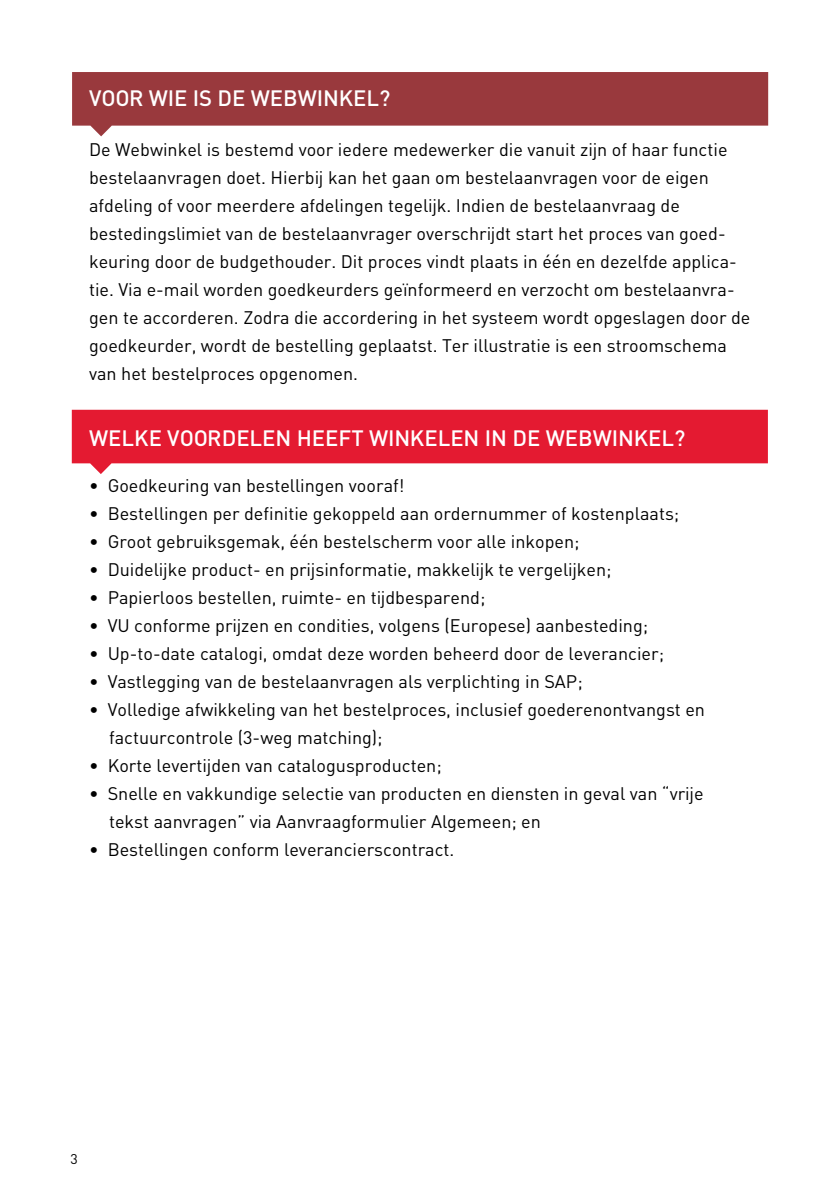
<style>
.page{position:relative;width:840px;height:1191px;background:#fff}
.page>*{position:absolute;margin:0;border:0;box-sizing:border-box;transform-origin:0 0}
.t1{font:500 22px "DIN Pro";color:#fff}
.t2{font:18px/28px "DIN Pro";color:#000}
.t3{font:14px "DIN Pro";color:#000}
</style>
<div class="page">
<svg style="left:72px;top:72px;width:695px;height:64px;fill:#99393d"></svg>
<svg style="left:72px;top:410px;width:695px;height:64px;fill:#e41a31"></svg>
<p class="t1" style="left:89px;top:80px;width:303px">VOOR WIE IS DE WEBWINKEL?</p>
<p class="t2" style="left:89px;top:134px;width:662px">De Webwinkel is bestemd voor iedere medewerker die vanuit zijn of haar functie bestelaanvragen doet. Hierbij kan het gaan om bestelaanvragen voor de eigen afdeling of voor meerdere afdelingen tegelijk. Indien de bestelaanvraag de bestedingslimiet van de bestelaanvrager overschrijdt start het proces van goed&shy;keuring door de budgethouder. Dit proces vindt plaats in één en dezelfde applica&shy;tie. Via e-mail worden goedkeurders geïnformeerd en verzocht om bestelaanvra&shy;gen te accorderen. Zodra die accordering in het systeem wordt opgeslagen door de goedkeurder, wordt de bestelling geplaatst. Ter illustratie is een stroomschema van het bestelproces opgenomen.</p>
<p class="t1" style="left:89px;top:420px;width:597px">WELKE VOORDELEN HEEFT WINKELEN IN DE WEBWINKEL?</p>
<p class="t2" style="left:89px;top:470px;width:317px">• Goedkeuring van bestellingen vooraf!</p>
<p class="t2" style="left:89px;top:498px;width:591px">• Bestellingen per definitie gekoppeld aan ordernummer of kostenplaats;</p>
<p class="t2" style="left:89px;top:526px;width:492px">• Groot gebruiksgemak, één bestelscherm voor alle inkopen;</p>
<p class="t2" style="left:89px;top:554px;width:523px">• Duidelijke product- en prijsinformatie, makkelijk te vergelijken;</p>
<p class="t2" style="left:89px;top:582px;width:397px">• Papierloos bestellen, ruimte- en tijdbesparend;</p>
<p class="t2" style="left:89px;top:610px;width:560px">• VU conforme prijzen en condities, volgens (Europese) aanbesteding;</p>
<p class="t2" style="left:89px;top:638px;width:576px">• Up-to-date catalogi, omdat deze worden beheerd door de leverancier;</p>
<p class="t2" style="left:89px;top:666px;width:495px">• Vastlegging van de bestelaanvragen als verplichting in SAP;</p>
<p class="t2" style="left:109px;top:694px;width:597px;text-indent:-20px">• Volledige afwikkeling van het bestelproces, inclusief goederenontvangst en factuurcontrole (3-weg matching);</p>
<p class="t2" style="left:89px;top:750px;width:354px">• Korte levertijden van catalogusproducten;</p>
<p class="t2" style="left:109px;top:778px;width:595px;text-indent:-20px">• Snelle en vakkundige selectie van producten en diensten in geval van “vrije tekst aanvragen” via Aanvraagformulier Algemeen; en</p>
<p class="t2" style="left:89px;top:834px;width:366px">• Bestellingen conform leverancierscontract.</p>
<p class="t3" style="left:70px;top:1148px;width:9px">3</p>
</div>
